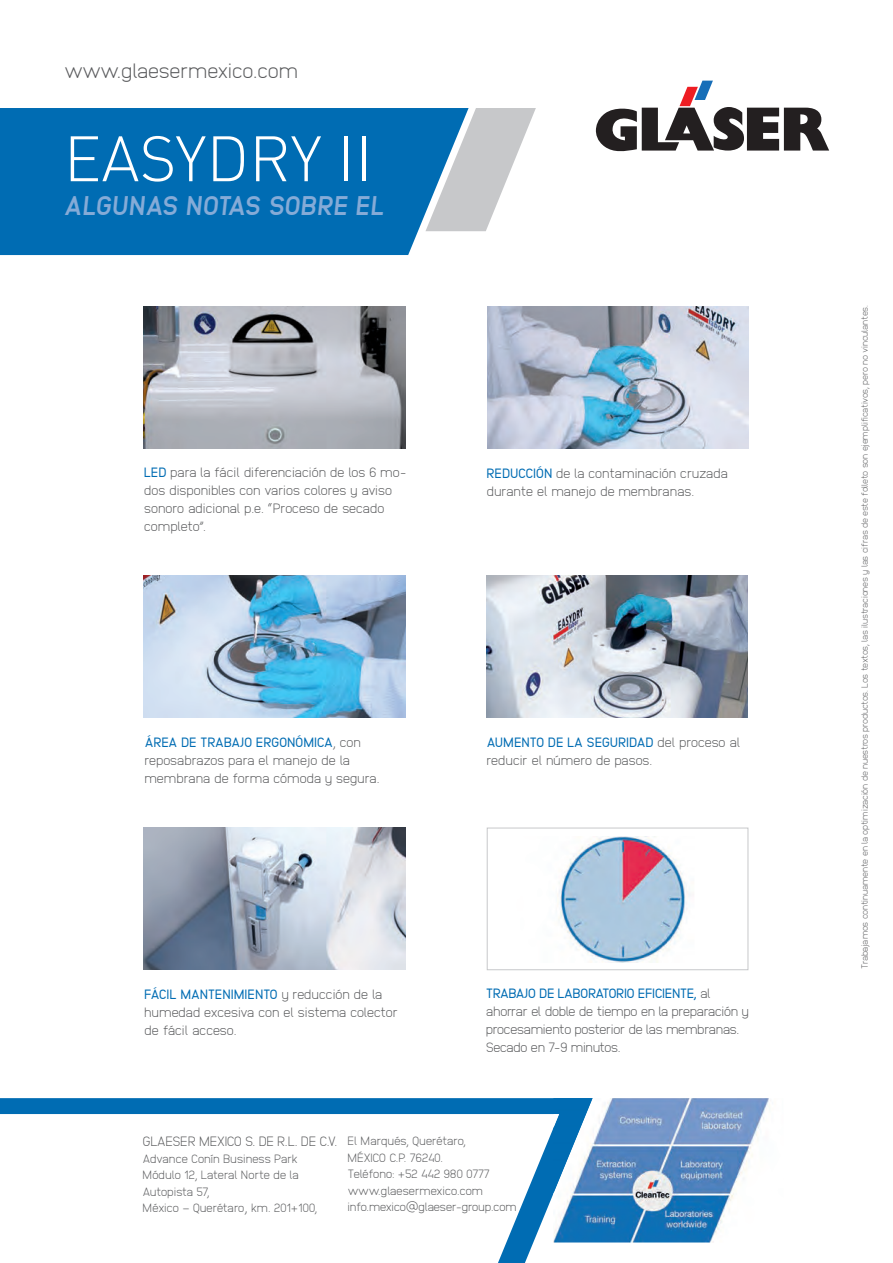
<style>
.page{position:relative;width:893px;height:1263px;background:#fff}
.page>*{position:absolute;margin:0;border:0;box-sizing:border-box;transform-origin:0 0}
.t1{font:300 63px "DIN";color:#fff}
.t2{font:italic 800 27px "Anodina";letter-spacing:-.03em;color:#85abd7}
.t3{font:200 20.7px "Anodina";letter-spacing:-.05em;color:#57585a}
.t4{font:200 13.5px/18px "Anodina";letter-spacing:-.04em;color:#57585a}
.t5{font:200 13.5px/18px "Anodina";letter-spacing:-.02em;color:#57585a}
.t6{font:200 12px/16.5px "Anodina";letter-spacing:-.03em;color:#57585a}
.t7{font:200 9px "Anodina";letter-spacing:-.03em;color:#57585a}
.s1{font-weight:400;color:#006cb3}
.s2{font-size:13.5px}
</style>
<div class="page">
<div style="left:0;top:108px;width:469px;height:147px;background:#006cb3"></div>
<svg style="left:425px;top:108px;width:111px;height:123px"></svg>
<div style="left:0;top:1098px;width:593px;height:145px;background:#006cb3"></div>
<svg style="left:0;top:1114px;width:559px;height:149px"></svg>
<img style="left:144px;top:306px;width:261px;height:142px">
<img style="left:144px;top:575px;width:261px;height:143px">
<img style="left:486px;top:575px;width:262px;height:143px">
<img style="left:144px;top:827px;width:261px;height:143px">
<img style="left:559px;top:836px;width:131px;height:126px">
<div style="left:487px;top:828px;width:261px;height:142px;border:1px solid #c7c8ca"></div>
<img style="left:487px;top:306px;width:262px;height:142px">
<svg style="left:596px;top:81px;width:233px;height:70px"></svg>
<img style="left:553px;top:1098px;width:217px;height:144px">
<img style="left:553px;top:1098px;width:40px;height:95px">
<img style="left:553px;top:1114px;width:6px;height:14px">
<h3 class="t3" style="left:64px;top:56px;width:236px">www.glaesermexico.com</h3>
<h1 class="t1" style="left:64px;top:120px;width:310px">EASYDRY II</h1>
<h2 class="t2" style="left:64px;top:186px;width:323px">ALGUNAS NOTAS SOBRE EL</h2>
<p class="t4" style="left:144px;top:462px;width:264px"><span class="s1">LED</span> para la fácil diferenciación de los 6 mo&shy;dos disponibles con varios colores y aviso sonoro adicional p.e. “Proceso de secado completo”.</p>
<p class="t5" style="left:486px;top:463px;width:243px"><span class="s1">REDUCCIÓN</span> de la contaminación cruzada durante el manejo de membranas.</p>
<p class="t4" style="left:144px;top:732px;width:237px"><span class="s1">ÁREA DE TRABAJO ERGONÓMICA</span>, con reposabrazos para el manejo de la membrana de forma cómoda y segura.</p>
<p class="t4" style="left:486px;top:732px;width:256px"><span class="s1">AUMENTO DE LA SEGURIDAD</span> del proceso al reducir el número de pasos.</p>
<p class="t4" style="left:144px;top:984px;width:255px"><span class="s1">FÁCIL MANTENIMIENTO</span> y reducción de la humedad excesiva con el sistema colector de fácil acceso.</p>
<p class="t4" style="left:486px;top:984px;width:265px"><span class="s1">TRABAJO DE LABORATORIO EFICIENTE,</span> al ahorrar el doble de tiempo en la preparación y procesamiento posterior de las membranas.<br>Secado en 7-9 minutos.</p>
<p class="t4" style="left:143px;top:1132px;width:196px">GLAESER MEXICO S. DE R.L. DE C.V.</p>
<p class="t6" style="left:143px;top:1150px;width:176px">Advance Conín Business Park<br>Módulo 12, Lateral Norte de la<br>Autopista 57,<br>México – Querétaro<span class="s2">,</span> km. 201+100,</p>
<p class="t6" style="left:348px;top:1132px;width:171px">El Marqués, Querétaro,<br>MÉXICO C.P. 76240.<br>Teléfono: +52 442 980 0777 www.glaesermexico.com info.mexico@glaeser-group.com</p>
<p class="t7" style="left:858px;top:969px;width:665px;rotate:-90deg">Trabajamos continuamente en la optimización de nuestros productos. Los textos, las ilustraciones y las cifras de este folleto son ejemplificativos, pero no vinculantes.</p>
</div>
